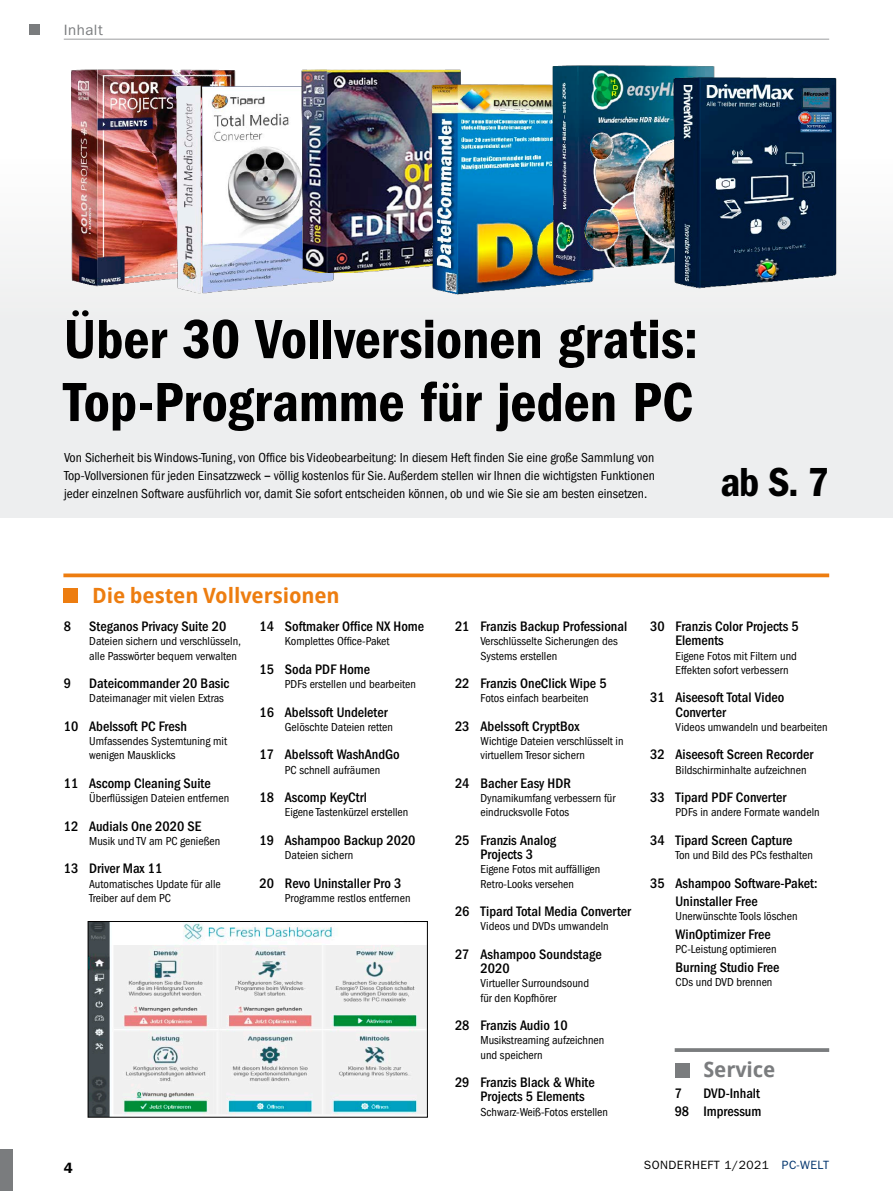
<style>
.page{position:relative;width:893px;height:1191px;background:#fff}
.page>*{position:absolute;margin:0;border:0;box-sizing:border-box;transform-origin:0 0}
.t1{font:57px/63px "ITC Franklin Gothic Std Dm Cd";color:#000}
.t2{font:42px "ITC Franklin Gothic Std Dm Cd";color:#000}
.t3{font:700 21px "Droid Sans Pro";letter-spacing:-.005em;color:#ed7d10}
.t4{font:700 21px "Droid Sans Pro";letter-spacing:-.005em;color:#7a7c7e}
.t5{font:15px "ITC Franklin Gothic Std";letter-spacing:.035em;color:#7a7c7e}
.t6{font:600 15px "ITC Franklin Gothic Std";color:#000}
.t7{font:500 condensed 14.25px/14.2px "ITC Franklin Gothic Std";color:#000}
.t8{font:condensed 13.5px/18px "ITC Franklin Gothic Std";color:#000;text-align:justify}
.t9{font:condensed 12px/14.2px "ITC Franklin Gothic Std";color:#000}
.t10{font:12px "ITC Franklin Gothic Std";letter-spacing:.04em;color:#000}
.s1{font-family:"Droid Sans Pro";font-stretch:normal}
.s2{color:#00336d}
</style>
<div class="page">
<div style="left:0;top:1148px;width:13px;height:43px;background:#7a7c7e"></div>
<div style="left:0;top:155px;width:893px;height:363px;background:#edeeef"></div>
<hr style="left:64px;top:39px;width:765px;height:1px;background:#9c9d9f">
<div style="left:30px;top:24px;width:10px;height:11px;background:#7a7c7e"></div>
<svg style="left:63px;top:573px;width:766px;height:4px;background:#ef8d2e"></svg>
<div style="left:63px;top:588px;width:15px;height:15px;background:#ed7d10"></div>
<svg style="left:675px;top:1048px;width:154px;height:4px"></svg>
<div style="left:675px;top:1063px;width:15px;height:15px;background:#7a7c7e"></div>
<img style="left:67px;top:69px;width:169px;height:218px">
<img style="left:171px;top:79px;width:163px;height:215px">
<img style="left:296px;top:69px;width:165px;height:204px">
<img style="left:428px;top:82px;width:166px;height:213px">
<img style="left:551px;top:65px;width:164px;height:207px">
<img style="left:668px;top:74px;width:172px;height:215px">
<img style="left:90px;top:923px;width:336px;height:192px">
<div style="left:88px;top:921px;width:340px;height:196px;border:1px solid #000"></div>
<p class="t5" style="left:64px;top:21px;width:41px">Inhalt</p>
<p class="t1" style="left:63px;top:308px;width:636px">Über 30 Vollversionen gratis:<br>Top-Programme für jeden PC</p>
<p class="t8" style="left:64px;top:448px;width:592px">Von Sicherheit bis Windows-Tuning, von Office bis Videobearbeitung: In diesem Heft finden Sie eine große Sammlung von Top-Vollversionen für jeden Einsatzzweck <span class="s1">–</span> völlig kostenlos für Sie. Außerdem stellen wir Ihnen die wichtigsten Funktionen jeder einzelnen Software ausführlich vor, damit Sie sofort entscheiden können, ob und wie Sie sie am besten einsetzen.</p>
<p class="t2" style="left:720px;top:458px;width:110px">ab S. 7</p>
<p class="t3" style="left:92px;top:580px;width:249px">Die besten Vollversionen</p>
<p class="t7" style="left:64px;top:619px;width:9px">8</p>
<p class="t7" style="left:89px;top:619px;width:139px">Steganos Privacy Suite 20</p>
<p class="t9" style="left:89px;top:634px;width:153px">Dateien sichern und verschlüsseln, alle Passwörter bequem verwalten</p>
<p class="t7" style="left:64px;top:676px;width:9px">9</p>
<p class="t7" style="left:89px;top:676px;width:142px">Dateicommander 20 Basic</p>
<p class="t9" style="left:89px;top:691px;width:136px">Dateimanager mit vielen Extras</p>
<p class="t7" style="left:64px;top:719px;width:125px">10 Abelssoft PC Fresh</p>
<p class="t9" style="left:89px;top:734px;width:139px">Umfassendes Systemtuning mit wenigen Mausklicks</p>
<p class="t7" style="left:64px;top:776px;width:149px">11 Ascomp Cleaning Suite</p>
<p class="t9" style="left:89px;top:791px;width:142px">Überflüssigen Dateien entfernen</p>
<p class="t7" style="left:64px;top:819px;width:139px">12 Audials One 2020 SE</p>
<p class="t9" style="left:89px;top:834px;width:132px">Musik und TV am PC genießen</p>
<p class="t7" style="left:64px;top:861px;width:100px">13 Driver Max 11</p>
<p class="t9" style="left:89px;top:876px;width:133px">Automatisches Update für alle<br>Treiber auf dem PC</p>
<p class="t7" style="left:259px;top:619px;width:166px">14 Softmaker Office NX Home</p>
<p class="t9" style="left:285px;top:634px;width:106px">Komplettes Office-Paket</p>
<p class="t7" style="left:259px;top:662px;width:112px">15 Soda PDF Home</p>
<p class="t9" style="left:285px;top:677px;width:133px">PDFs erstellen und bearbeiten</p>
<p class="t7" style="left:259px;top:705px;width:130px">16 Abelssoft Undeleter</p>
<p class="t9" style="left:285px;top:720px;width:110px">Gelöschte Dateien retten</p>
<p class="t7" style="left:259px;top:747px;width:142px">17 Abelssoft WashAndGo</p>
<p class="t9" style="left:285px;top:762px;width:97px">PC schnell aufräumen</p>
<p class="t7" style="left:259px;top:790px;width:109px">18 Ascomp KeyCtrl</p>
<p class="t9" style="left:285px;top:805px;width:125px">Eigene Tastenkürzel erstellen</p>
<p class="t7" style="left:259px;top:833px;width:158px">19 Ashampoo Backup 2020</p>
<p class="t9" style="left:285px;top:848px;width:70px">Dateien sichern</p>
<p class="t7" style="left:259px;top:876px;width:144px">20 Revo Uninstaller Pro 3</p>
<p class="t9" style="left:285px;top:891px;width:127px">Programme restlos entfernen</p>
<p class="t7" style="left:455px;top:619px;width:174px">21 Franzis Backup Professional</p>
<p class="t9" style="left:480px;top:634px;width:139px">Verschlüsselte Sicherungen des<br>Systems erstellen</p>
<p class="t7" style="left:455px;top:676px;width:153px">22 Franzis OneClick Wipe 5</p>
<p class="t9" style="left:480px;top:691px;width:110px">Fotos einfach bearbeiten</p>
<p class="t7" style="left:455px;top:719px;width:126px">23 Abelssoft CryptBox</p>
<p class="t9" style="left:480px;top:734px;width:145px">Wichtige Dateien verschlüsselt in virtuellem Tresor sichern</p>
<p class="t7" style="left:455px;top:776px;width:117px">24 Bacher Easy HDR</p>
<p class="t9" style="left:480px;top:791px;width:136px">Dynamikumfang verbessern für eindrucksvolle Fotos</p>
<p class="t7" style="left:455px;top:833px;width:103px;text-align:center">25 Franzis Analog<br>Projects 3</p>
<p class="t9" style="left:480px;top:862px;width:121px">Eigene Fotos mit auffälligen<br>Retro-Looks versehen</p>
<p class="t7" style="left:455px;top:904px;width:178px">26 Tipard Total Media Converter</p>
<p class="t9" style="left:480px;top:919px;width:130px">Videos und DVDs umwandeln</p>
<p class="t7" style="left:480px;top:947px;width:123px;text-indent:-25px">27 Ashampoo Soundstage<br>2020</p>
<p class="t9" style="left:480px;top:976px;width:110px">Virtueller Surroundsound für den Kopfhörer</p>
<p class="t7" style="left:455px;top:1018px;width:114px">28 Franzis Audio 10</p>
<p class="t9" style="left:480px;top:1033px;width:125px">Musikstreaming aufzeichnen und speichern</p>
<p class="t7" style="left:480px;top:1075px;width:116px;text-indent:-25px">29 Franzis Black &amp; White<br>Projects 5 Elements</p>
<p class="t9" style="left:480px;top:1104px;width:129px">Schwarz-Weiß-Fotos erstellen</p>
<p class="t7" style="left:675px;top:619px;width:125px;text-indent:-25px">30 Franzis Color Projects 5<br>Elements</p>
<p class="t9" style="left:675px;top:648px;width:123px">Eigene Fotos mit Filtern und<br>Effekten sofort verbessern</p>
<p class="t7" style="left:675px;top:690px;width:110px;text-indent:-25px">31 Aiseesoft Total Video<br>Converter</p>
<p class="t9" style="left:675px;top:720px;width:154px">Videos umwandeln und bearbeiten</p>
<p class="t7" style="left:650px;top:747px;width:165px">32 Aiseesoft Screen Recorder</p>
<p class="t9" style="left:675px;top:762px;width:133px">Bildschirminhalte aufzeichnen</p>
<p class="t7" style="left:650px;top:790px;width:138px">33 Tipard PDF Converter</p>
<p class="t9" style="left:675px;top:805px;width:146px">PDFs in andere Formate wandeln</p>
<p class="t7" style="left:650px;top:833px;width:144px">34 Tipard Screen Capture</p>
<p class="t9" style="left:675px;top:848px;width:139px">Ton und Bild des PCs festhalten</p>
<p class="t7" style="left:675px;top:873px;width:143px;line-height:18.5px;text-indent:-25px">35 Ashampoo Software-Paket:<br>Uninstaller Free</p>
<p class="t9" style="left:675px;top:909px;width:124px">Unerwünschte Tools löschen</p>
<p class="t7" style="left:675px;top:927px;width:97px">WinOptimizer Free</p>
<p class="t9" style="left:675px;top:942px;width:103px">PC-Leistung optimieren</p>
<p class="t7" style="left:675px;top:960px;width:105px">Burning Studio Free</p>
<p class="t9" style="left:675px;top:975px;width:98px">CDs und DVD brennen</p>
<p class="t4" style="left:703px;top:1055px;width:74px">Service</p>
<p class="t7" style="left:675px;top:1084px;width:88px;line-height:18px;text-align:right">DVD-Inhalt<br>98 Impressum</p>
<p class="t7" style="left:675px;top:1086px;width:9px">7</p>
<p class="t6" style="left:64px;top:1158px;width:10px">4</p>
<p class="t10" style="left:644px;top:1158px;width:187px">SONDERHEFT 1/2021 <span class="s2">PC-WELT</span></p>
</div>
